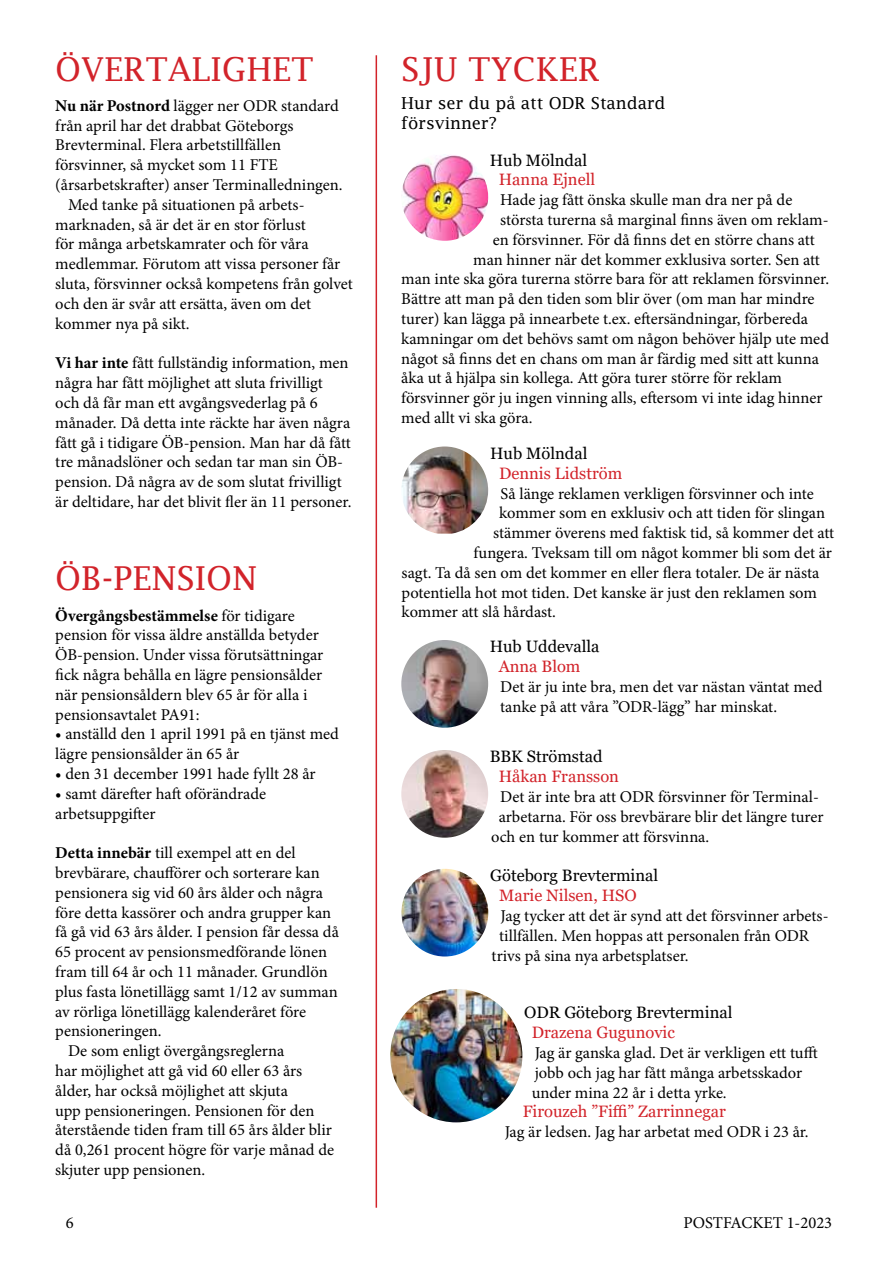
<style>
.page{position:relative;width:893px;height:1263px;background:#fff}
.page>*{position:absolute;margin:0;border:0;box-sizing:border-box;transform-origin:0 0}
.t1{font:33px "Lucida Fax";color:#d2232a}
.t2{font:16.5px/19.8px "Minion Pro";color:#000}
.t3{font:16.5px "Georgia";color:#d2232a}
.t4{font:16.5px "Georgia";color:#000}
.t5{font:16.5px/19.8px "Lucida Fax";color:#000}
.s1{font-weight:700}
</style>
<div class="page">
<img style="left:402px;top:154px;width:86px;height:87px">
<hr style="left:376px;top:55px;width:1px;height:1153px;background:#d2232a">
<img style="left:390px;top:989px;width:132px;height:133px">
<img style="left:401px;top:446px;width:87px;height:88px">
<img style="left:401px;top:640px;width:87px;height:88px;border-radius:44px">
<img style="left:401px;top:750px;width:87px;height:88px;border-radius:44px">
<img style="left:401px;top:869px;width:87px;height:87px;border-radius:44px">
<h1 class="t1" style="left:55px;top:50px;width:260px">ÖVERTALIGHET</h1>
<h1 class="t1" style="left:401px;top:50px;width:200px">SJU TYCKER</h1>
<p class="t5" style="left:401px;top:93px;width:266px">Hur ser du på att ODR Standard försvinner?</p>
<p class="t4" style="left:490px;top:150px;width:99px">Hub Mölndal</p>
<p class="t3" style="left:499px;top:170px;width:98px">Hanna Ejnell</p>
<p class="t2" style="left:500px;top:190px;width:294px">Hade jag fått önska skulle man dra ner på de</p>
<p class="t2" style="left:500px;top:210px;width:330px">största turerna så marginal finns även om reklam-</p>
<p class="t2" style="left:493px;top:230px;width:323px">en försvinner. För då finns det en större chans att</p>
<p class="t2" style="left:473px;top:249px;width:348px">man hinner när det kommer exklusiva sorter. Sen att</p>
<p class="t2" style="left:401px;top:269px;width:429px">man inte ska göra turerna större bara för att reklamen försvinner.</p>
<p class="t2" style="left:401px;top:289px;width:415px">Bättre att man på den tiden som blir över (om man har mindre</p>
<p class="t2" style="left:401px;top:309px;width:408px">turer) kan lägga på innearbete t.ex. eftersändningar, förbereda</p>
<p class="t2" style="left:401px;top:329px;width:429px">kamningar om det behövs samt om någon behöver hjälp ute med</p>
<p class="t2" style="left:401px;top:348px;width:419px">något så finns det en chans om man år färdig med sitt att kunna</p>
<p class="t2" style="left:401px;top:368px;width:382px">åka ut å hjälpa sin kollega. Att göra turer större för reklam</p>
<p class="t2" style="left:401px;top:388px;width:423px">försvinner gör ju ingen vinning alls, eftersom vi inte idag hinner</p>
<p class="t2" style="left:401px;top:408px;width:133px">med allt vi ska göra.</p>
<p class="t4" style="left:490px;top:443px;width:99px">Hub Mölndal</p>
<p class="t3" style="left:499px;top:463px;width:125px">Dennis Lidström</p>
<p class="t2" style="left:501px;top:483px;width:315px">Så länge reklamen verkligen försvinner och inte</p>
<p class="t2" style="left:499px;top:503px;width:327px">kommer som en exklusiv och att tiden för slingan</p>
<p class="t2" style="left:493px;top:523px;width:343px">stämmer överens med faktisk tid, så kommer det att</p>
<p class="t2" style="left:474px;top:543px;width:360px">fungera. Tveksam till om något kommer bli som det är</p>
<p class="t2" style="left:402px;top:563px;width:419px">sagt. Ta då sen om det kommer en eller flera totaler. De är nästa</p>
<p class="t2" style="left:402px;top:582px;width:417px">potentiella hot mot tiden. Det kanske är just den reklamen som</p>
<p class="t2" style="left:402px;top:602px;width:156px">kommer att slå hårdast.</p>
<p class="t4" style="left:490px;top:637px;width:111px">Hub Uddevalla</p>
<p class="t3" style="left:499px;top:657px;width:83px">Anna Blom</p>
<p class="t2" style="left:500px;top:677px;width:324px">Det är ju inte bra, men det var nästan väntat med tanke på att våra ”ODR-lägg” har minskat.</p>
<p class="t4" style="left:490px;top:747px;width:114px">BBK Strömstad</p>
<p class="t3" style="left:499px;top:767px;width:122px">Håkan Fransson</p>
<p class="t2" style="left:500px;top:787px;width:320px">Det är inte bra att ODR försvinner för Terminal-</p>
<p class="t2" style="left:499px;top:807px;width:326px">arbetarna. För oss brevbärare blir det längre turer</p>
<p class="t2" style="left:491px;top:827px;width:220px">och en tur kommer att försvinna.</p>
<p class="t2" style="left:55px;top:96px;width:285px"><span class="s1">Nu när Postnord</span> lägger ner ODR standard</p>
<p class="t2" style="left:55px;top:116px;width:240px">från april har det drabbat Göteborgs</p>
<p class="t2" style="left:55px;top:135px;width:227px">Brevterminal. Flera arbetstillfällen</p>
<p class="t2" style="left:55px;top:155px;width:224px">försvinner, så mycket som 11 FTE</p>
<p class="t2" style="left:55px;top:175px;width:289px">(årsarbetskrafter) anser Terminalledningen.</p>
<p class="t2" style="left:68px;top:195px;width:238px">Med tanke på situationen på arbets-</p>
<p class="t2" style="left:55px;top:215px;width:252px">marknaden, så är det är en stor förlust</p>
<p class="t2" style="left:55px;top:234px;width:255px">för många arbetskamrater och för våra</p>
<p class="t2" style="left:55px;top:254px;width:287px">medlemmar. Förutom att vissa personer får</p>
<p class="t2" style="left:55px;top:274px;width:299px">sluta, försvinner också kompetens från golvet</p>
<p class="t2" style="left:55px;top:294px;width:258px">och den är svår att ersätta, även om det</p>
<p class="t2" style="left:55px;top:314px;width:136px">kommer nya på sikt.</p>
<p class="t2" style="left:55px;top:353px;width:298px"><span class="s1">Vi har inte</span> fått fullständig information, men några har fått möjlighet att sluta frivilligt<br>och då får man ett avgångsvederlag på 6 månader. Då detta inte räckte har även några fått gå i tidigare ÖB-pension. Man har då fått tre månadslöner och sedan tar man sin ÖB&shy;pension. Då några av de som slutat frivilligt är deltidare, har det blivit fler än 11 personer.</p>
<h1 class="t1" style="left:55px;top:559px;width:204px">ÖB-PENSION</h1>
<p class="t2" style="left:55px;top:605px;width:270px"><span class="s1">Övergångsbestämmelse</span> för tidigare pension för vissa äldre anställda betyder ÖB-pension. Under vissa förutsättningar fick några behålla en lägre pensionsålder när pensionsåldern blev 65 år för alla i pensionsavtalet PA91:</p>
<p class="t2" style="left:55px;top:724px;width:285px">• anställd den 1 april 1991 på en tjänst med lägre pensionsålder än 65 år</p>
<p class="t2" style="left:55px;top:764px;width:262px">• den 31 december 1991 hade fyllt 28 år</p>
<p class="t2" style="left:55px;top:784px;width:212px">• samt därefter haft oförändrade arbetsuppgifter</p>
<p class="t2" style="left:55px;top:843px;width:242px"><span class="s1">Detta innebär</span> till exempel att en del</p>
<p class="t2" style="left:55px;top:863px;width:266px">brevbärare, chaufförer och sorterare kan</p>
<p class="t2" style="left:55px;top:883px;width:269px">pensionera sig vid 60 års ålder och några</p>
<p class="t2" style="left:55px;top:902px;width:277px">före detta kassörer och andra grupper kan</p>
<p class="t2" style="left:55px;top:922px;width:285px">få gå vid 63 års ålder. I pension får dessa då</p>
<p class="t2" style="left:55px;top:942px;width:273px">65 procent av pensionsmedförande lönen</p>
<p class="t2" style="left:55px;top:962px;width:274px">fram till 64 år och 11 månader. Grundlön</p>
<p class="t2" style="left:55px;top:982px;width:284px">plus fasta lönetillägg samt 1/12 av summan</p>
<p class="t2" style="left:55px;top:1001px;width:252px">av rörliga lönetillägg kalenderåret före</p>
<p class="t2" style="left:55px;top:1021px;width:108px">pensioneringen.</p>
<p class="t2" style="left:68px;top:1041px;width:218px">De som enligt övergångsreglerna</p>
<p class="t2" style="left:55px;top:1061px;width:249px">har möjlighet att gå vid 60 eller 63 års</p>
<p class="t2" style="left:55px;top:1081px;width:234px">ålder, har också möjlighet att skjuta</p>
<p class="t2" style="left:55px;top:1100px;width:261px">upp pensioneringen. Pensionen för den</p>
<p class="t2" style="left:55px;top:1120px;width:278px">återstående tiden fram till 65 års ålder blir</p>
<p class="t2" style="left:55px;top:1140px;width:280px">då 0,261 procent högre för varje månad de</p>
<p class="t2" style="left:55px;top:1160px;width:151px">skjuter upp pensionen.</p>
<p class="t4" style="left:490px;top:866px;width:170px">Göteborg Brevterminal</p>
<p class="t3" style="left:499px;top:885px;width:139px">Marie Nilsen, HSO</p>
<p class="t2" style="left:501px;top:906px;width:329px">Jag tycker att det är synd att det försvinner arbets-</p>
<p class="t2" style="left:499px;top:926px;width:311px">tillfällen. Men hoppas att personalen från ODR</p>
<p class="t2" style="left:492px;top:945px;width:198px">trivs på sina nya arbetsplatser.</p>
<p class="t4" style="left:524px;top:1003px;width:210px">ODR Göteborg Brevterminal</p>
<p class="t3" style="left:532px;top:1022px;width:145px">Drazena Gugunovic</p>
<p class="t2" style="left:532px;top:1043px;width:288px">Jag är ganska glad. Det är verkligen ett tufft jobb och jag har fått många arbetsskador under mina 22 år i detta yrke.</p>
<p class="t3" style="left:523px;top:1102px;width:205px">Firouzeh ”Fiffi” Zarrinnegar</p>
<p class="t2" style="left:505px;top:1122px;width:305px">Jag är ledsen. Jag har arbetat med ODR i 23 år.</p>
<p class="t2" style="left:66px;top:1213px;width:9px">6</p>
<p class="t2" style="left:684px;top:1213px;width:150px">POSTFACKET 1-2023</p>
</div>
